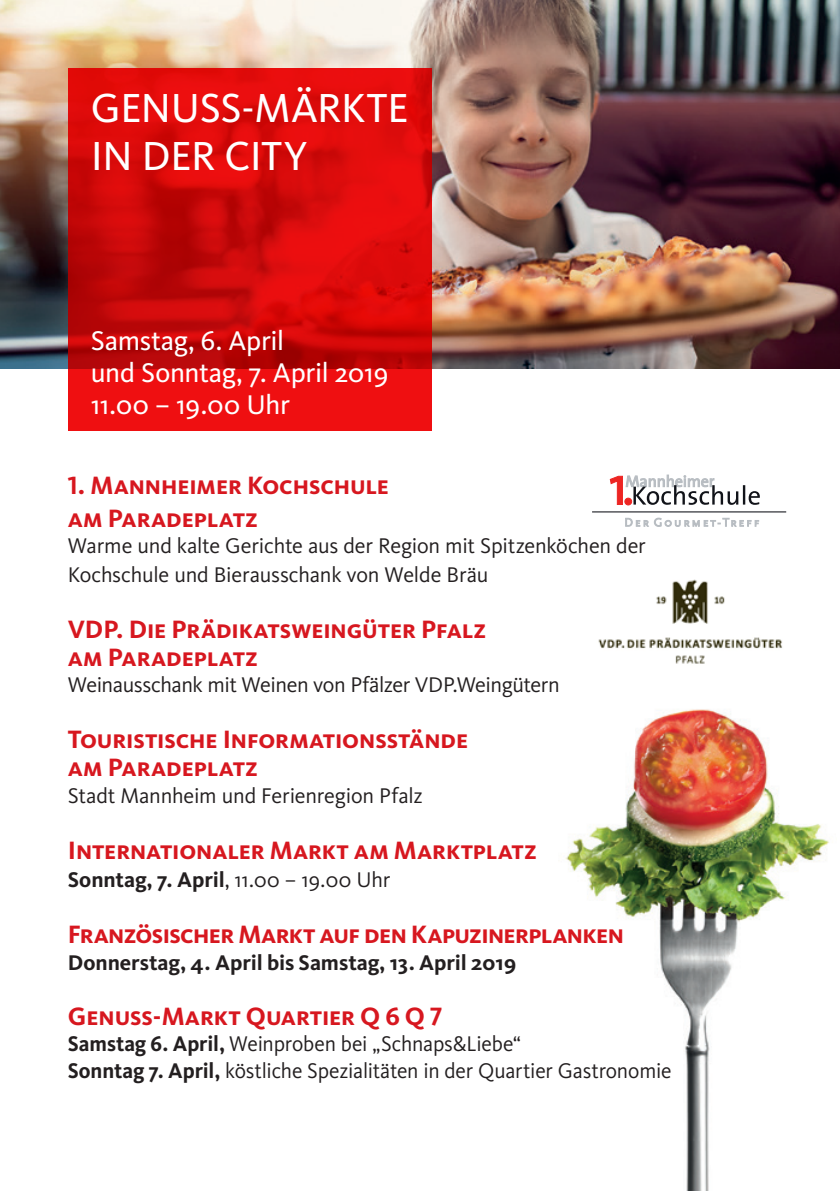
<style>
.page{position:relative;width:840px;height:1191px;background:#fff}
.page>*{position:absolute;margin:0;border:0;box-sizing:border-box;transform-origin:0 0}
.t1{font:42px/48px "Kievit";letter-spacing:-.01em;color:#fff}
.t2{font:28px/32px "Kievit";letter-spacing:-.005em;color:#fff}
.t3{font:26px/28px "Kievit Bold SC";letter-spacing:-.005em;color:#d7171f}
.t4{font:26px "Kievit Bold SC";letter-spacing:-.025em;color:#d7171f}
.t5{font:22px/28.8px "Kievit";letter-spacing:-.01em;color:#231f20}
.t6{font:700 22px "Kievit";color:#231f20}
.s1{font-weight:400}
.s2{font-weight:700}
</style>
<div class="page">
<img style="left:565px;top:709px;width:265px;height:482px">
<img style="left:0;top:0;width:839px;height:369px">
<svg style="left:68px;top:68px;width:363px;height:363px"></svg>
<svg style="left:609px;top:475px;width:150px;height:31px"></svg>
<svg style="left:625px;top:517px;width:134px;height:9px"></svg>
<hr style="left:591px;top:511px;width:194px;height:1px;background:#111319">
<img style="left:598px;top:579px;width:184px;height:85px">
<h1 class="t1" style="left:91px;top:84px;width:319px">GENUSS-MÄRKTE<br>IN DER CITY</h1>
<p class="t2" style="left:91px;top:324px;width:299px">Samstag, 6. April<br>und Sonntag, 7. April 2019<br>11.00 – 19.00 Uhr</p>
<p class="t3" style="left:68px;top:469px;width:322px;line-height:32px">1. Mannheimer Kochschule am Paradeplatz</p>
<p class="t5" style="left:68px;top:531px;width:579px">Warme und kalte Gerichte aus der Region mit Spitzenköchen der<br>Kochschule und Bierausschank von Welde Bräu</p>
<p class="t3" style="left:68px;top:614px;width:419px">VDP. Die Prädikatsweingüter Pfalz am Paradeplatz</p>
<p class="t5" style="left:68px;top:670px;width:493px">Weinausschank mit Weinen von Pfälzer VDP.Weingütern</p>
<p class="t3" style="left:68px;top:725px;width:401px">Touristische Informationsstände am Paradeplatz</p>
<p class="t5" style="left:68px;top:780px;width:356px">Stadt Mannheim und Ferienregion Pfalz</p>
<p class="t3" style="left:68px;top:835px;width:470px">Internationaler Markt am Marktplatz</p>
<p class="t6" style="left:68px;top:866px;width:324px">Sonntag, 7. April<span class="s1">, 11.00 – 19.00 Uhr</span></p>
<p class="t4" style="left:68px;top:919px;width:557px">Französischer Markt auf den Kapuzinerplanken</p>
<p class="t6" style="left:68px;top:949px;width:449px">Donnerstag, 4. April bis Samstag, 13. April 2019</p>
<p class="t3" style="left:68px;top:1002px;width:376px">Genuss-Markt Quartier Q 6 Q 7</p>
<p class="t5" style="left:68px;top:1030px;width:605px;line-height:26.4px"><span class="s2">Samstag 6. April,</span> Weinproben bei „Schnaps&amp;Liebe“<br><span class="s2">Sonntag 7. April,</span> köstliche Spezialitäten in der Quartier Gastronomie</p>
</div>
